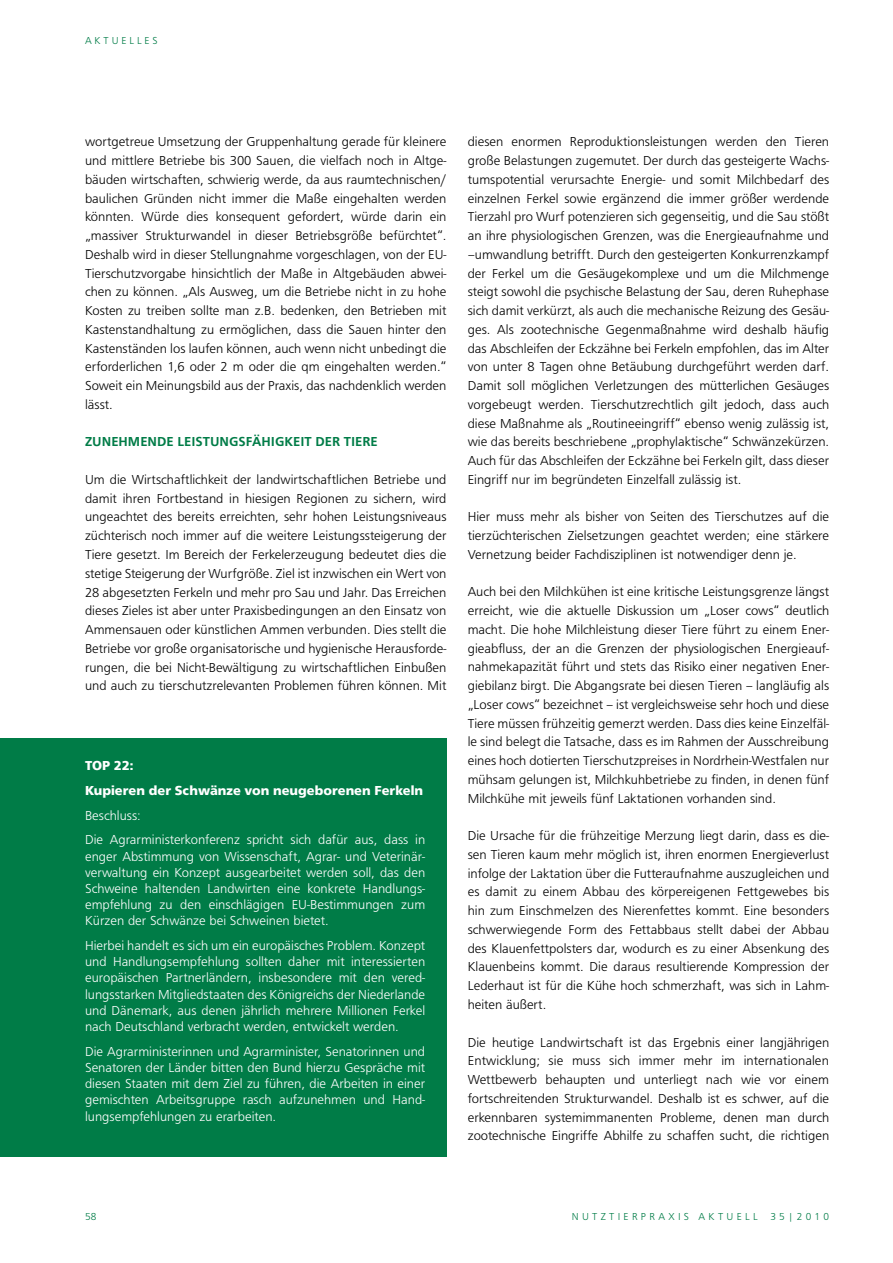
<style>
.page{position:relative;width:893px;height:1263px;background:#fff}
.page>*{position:absolute;margin:0;border:0;box-sizing:border-box;transform-origin:0 0}
.t1{font:300 13.5px/18.8px "Frutus T";color:#000;text-align:justify}
.t2{font:300 13.5px/16.2px "Frutus T";color:#fff;text-align:justify}
.t3{font:700 13.5px/24.8px "Frutus T";color:#fff}
.t4{font:500 13.5px "Frutus T";color:#007c47}
.t5{font:300 10.5px "Frutus T";color:#007c47}
</style>
<div class="page">
<div style="left:0;top:738px;width:446px;height:419px;background:#007c47"></div>
<p class="t5" style="left:85px;top:35px;width:74px">A K T U E L L E S</p>
<p class="t1" style="left:85px;top:132px;width:363px">wortgetreue Umsetzung der Gruppenhaltung gerade für kleinere und mittlere Betriebe bis 300 Sauen, die vielfach noch in Altge&shy;bäuden wirtschaften, schwierig werde, da aus raumtechnischen/ baulichen Gründen nicht immer die Maße eingehalten werden könnten. Würde dies konsequent gefordert, würde darin ein „massiver Strukturwandel in dieser Betriebsgröße befürchtet“.<br>Deshalb wird in dieser Stellungnahme vorgeschlagen, von der EU-Tierschutzvorgabe hinsichtlich der Maße in Altgebäuden abwei&shy;chen zu können. „Als Ausweg, um die Betriebe nicht in zu hohe Kosten zu treiben sollte man z.B. bedenken, den Betrieben mit Kastenstandhaltung zu ermöglichen, dass die Sauen hinter den Kastenständen los laufen können, auch wenn nicht unbedingt die erforderlichen 1,6 oder 2 m oder die qm eingehalten werden.“ Soweit ein Meinungsbild aus der Praxis, das nachdenklich werden lässt.</p>
<p class="t4" style="left:85px;top:434px;width:294px">ZUNEHMENDE LEISTUNGSFÄHIGKEIT DER TIERE</p>
<p class="t1" style="left:85px;top:470px;width:363px">Um die Wirtschaftlichkeit der landwirtschaftlichen Betriebe und damit ihren Fortbestand in hiesigen Regionen zu sichern, wird ungeachtet des bereits erreichten, sehr hohen Leistungsniveaus züchterisch noch immer auf die weitere Leistungssteigerung der Tiere gesetzt. Im Bereich der Ferkelerzeugung bedeutet dies die stetige Steigerung der Wurfgröße. Ziel ist inzwischen ein Wert von 28 abgesetzten Ferkeln und mehr pro Sau und Jahr. Das Erreichen dieses Zieles ist aber unter Praxisbedingungen an den Einsatz von Ammensauen oder künstlichen Ammen verbunden. Dies stellt die Betriebe vor große organisatorische und hygienische Herausforde&shy;rungen, die bei Nicht-Bewältigung zu wirtschaftlichen Einbußen und auch zu tierschutzrelevanten Problemen führen können. Mit</p>
<p class="t3" style="left:85px;top:753px;width:340px">TOP 22:<br>Kupieren der Schwänze von neugeborenen Ferkeln</p>
<p class="t2" style="left:85px;top:802px;width:342px;line-height:24.8px">Beschluss:<br>Die Agrarministerkonferenz spricht sich dafür aus, dass in</p>
<p class="t2" style="left:85px;top:848px;width:342px">enger Abstimmung von Wissenschaft, Agrar- und Veterinär&shy;verwaltung ein Konzept ausgearbeitet werden soll, das den Schweine haltenden Landwirten eine konkrete Handlungs&shy;empfehlung zu den einschlägigen EU-Bestimmungen zum Kürzen der Schwänze bei Schweinen bietet.</p>
<p class="t2" style="left:85px;top:937px;width:342px">Hierbei handelt es sich um ein europäisches Problem. Konzept und Handlungsempfehlung sollten daher mit interessierten europäischen Partnerländern, insbesondere mit den vered&shy;lungsstarken Mitgliedstaaten des Königreichs der Niederlande und Dänemark, aus denen jährlich mehrere Millionen Ferkel nach Deutschland verbracht werden, entwickelt werden.</p>
<p class="t2" style="left:85px;top:1043px;width:342px">Die Agrarministerinnen und Agrarminister, Senatorinnen und Senatoren der Länder bitten den Bund hierzu Gespräche mit diesen Staaten mit dem Ziel zu führen, die Arbeiten in einer gemischten Arbeitsgruppe rasch aufzunehmen und Hand&shy;lungsempfehlungen zu erarbeiten.</p>
<p class="t1" style="left:468px;top:132px;width:363px">diesen enormen Reproduktionsleistungen werden den Tieren große Belastungen zugemutet. Der durch das gesteigerte Wachs&shy;tumspotential verursachte Energie- und somit Milchbedarf des einzelnen Ferkel sowie ergänzend die immer größer werdende Tierzahl pro Wurf potenzieren sich gegenseitig, und die Sau stößt an ihre physiologischen Grenzen, was die Energieaufnahme und –umwandlung betrifft. Durch den gesteigerten Konkurrenzkampf der Ferkel um die Gesäugekomplexe und um die Milchmenge steigt sowohl die psychische Belastung der Sau, deren Ruhephase sich damit verkürzt, als auch die mechanische Reizung des Gesäu&shy;ges. Als zootechnische Gegenmaßnahme wird deshalb häufig das Abschleifen der Eckzähne bei Ferkeln empfohlen, das im Alter von unter 8 Tagen ohne Betäubung durchgeführt werden darf.<br>Damit soll möglichen Verletzungen des mütterlichen Gesäuges vorgebeugt werden. Tierschutzrechtlich gilt jedoch, dass auch diese Maßnahme als „Routineeingriff“ ebenso wenig zulässig ist, wie das bereits beschriebene „prophylaktische“ Schwänzekürzen.<br>Auch für das Abschleifen der Eckzähne bei Ferkeln gilt, dass dieser Eingriff nur im begründeten Einzelfall zulässig ist.</p>
<p class="t1" style="left:468px;top:507px;width:363px">Hier muss mehr als bisher von Seiten des Tierschutzes auf die tierzüchterischen Zielsetzungen geachtet werden; eine stärkere Vernetzung beider Fachdisziplinen ist notwendiger denn je.</p>
<p class="t1" style="left:468px;top:582px;width:363px">Auch bei den Milchkühen ist eine kritische Leistungsgrenze längst erreicht, wie die aktuelle Diskussion um „Loser cows“ deutlich macht. Die hohe Milchleistung dieser Tiere führt zu einem Ener&shy;gieabfluss, der an die Grenzen der physiologischen Energieauf&shy;nahmekapazität führt und stets das Risiko einer negativen Ener&shy;giebilanz birgt. Die Abgangsrate bei diesen Tieren – langläufig als „Loser cows“ bezeichnet – ist vergleichsweise sehr hoch und diese Tiere müssen frühzeitig gemerzt werden. Dass dies keine Einzelfäl&shy;le sind belegt die Tatsache, dass es im Rahmen der Ausschreibung eines hoch dotierten Tierschutzpreises in Nordrhein-Westfalen nur mühsam gelungen ist, Milchkuhbetriebe zu finden, in denen fünf Milchkühe mit jeweils fünf Laktationen vorhanden sind.</p>
<p class="t1" style="left:468px;top:826px;width:363px">Die Ursache für die frühzeitige Merzung liegt darin, dass es die&shy;sen Tieren kaum mehr möglich ist, ihren enormen Energieverlust infolge der Laktation über die Futteraufnahme auszugleichen und es damit zu einem Abbau des körpereigenen Fettgewebes bis hin zum Einschmelzen des Nierenfettes kommt. Eine besonders schwerwiegende Form des Fettabbaus stellt dabei der Abbau des Klauenfettpolsters dar, wodurch es zu einer Absenkung des Klauenbeins kommt. Die daraus resultierende Kompression der Lederhaut ist für die Kühe hoch schmerzhaft, was sich in Lahm&shy;heiten äußert.</p>
<p class="t1" style="left:468px;top:1032px;width:363px">Die heutige Landwirtschaft ist das Ergebnis einer langjährigen Entwicklung; sie muss sich immer mehr im internationalen Wettbewerb behaupten und unterliegt nach wie vor einem fortschreitenden Strukturwandel. Deshalb ist es schwer, auf die erkennbaren systemimmanenten Probleme, denen man durch zootechnische Eingriffe Abhilfe zu schaffen sucht, die richtigen</p>
<p class="t5" style="left:85px;top:1210px;width:13px">58</p>
<p class="t5" style="left:572px;top:1210px;width:259px">N U T Z T I E R P R A X I S A K T U E L L 3 5 | 2 0 1 0</p>
</div>
